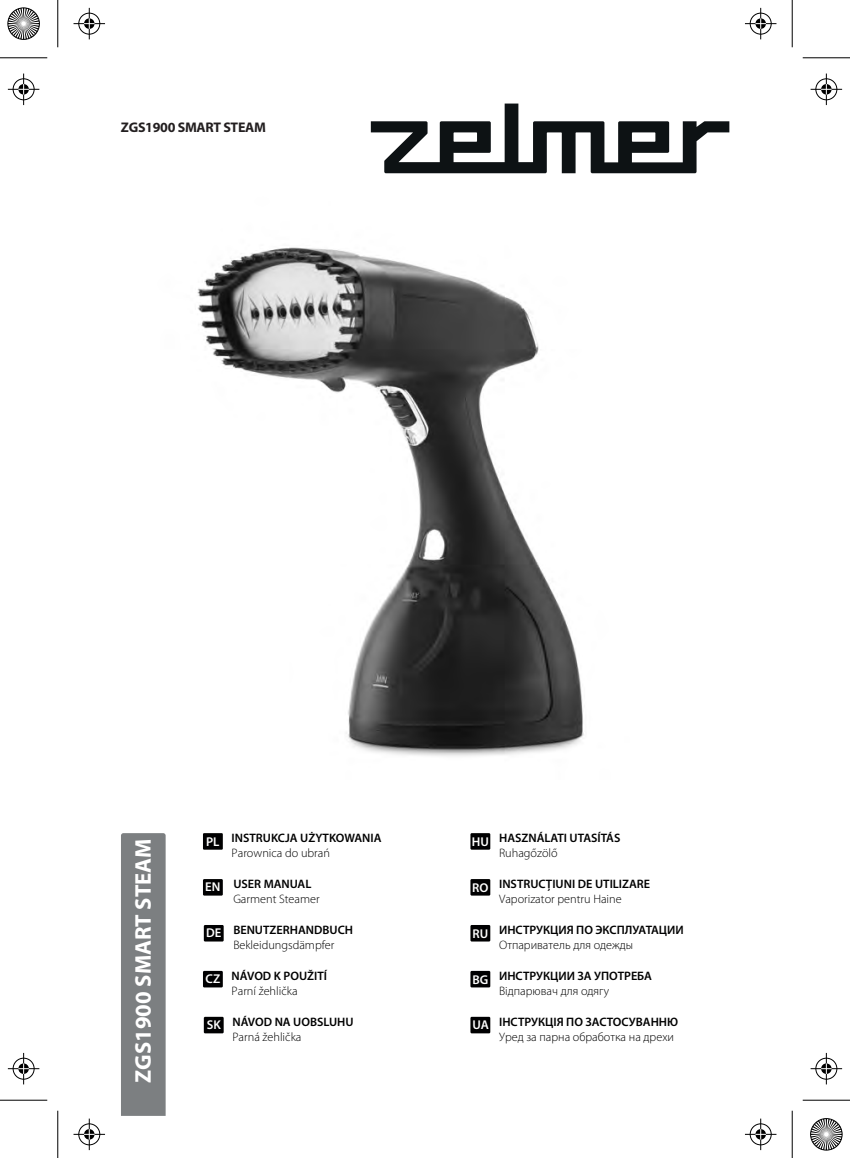
<style>
.page{position:relative;width:850px;height:1158px;background:#fff}
.page>*{position:absolute;margin:0;border:0;box-sizing:border-box;transform-origin:0 0}
.t1{font:700 22.75px "Myriad Pro";color:#fff}
.t2{font:700 14px "Myriad Pro";letter-spacing:-.02em;color:#231f20}
.t3{font:600 12.78px "Myriad Pro";color:#fff}
.t4{font:600 12.25px "Myriad Pro";color:#000001}
.t5{font:300 12.25px "Myriad Pro";color:#000001}
</style>
<div class="page">
<img style="left:197px;top:173px;width:470px;height:583px">
<svg style="left:371px;top:103px;width:358px;height:70px"></svg>
<div style="left:203px;top:833px;width:20px;height:16px;background:#000001"></div>
<div style="left:203px;top:878px;width:20px;height:17px;background:#000001"></div>
<div style="left:204px;top:924px;width:20px;height:17px;background:#000001"></div>
<div style="left:203px;top:970px;width:20px;height:17px;background:#000001"></div>
<div style="left:204px;top:1016px;width:20px;height:17px;background:#000001"></div>
<div style="left:470px;top:833px;width:20px;height:16px;background:#000001"></div>
<div style="left:470px;top:878px;width:20px;height:17px;background:#000001"></div>
<div style="left:470px;top:924px;width:20px;height:17px;background:#000001"></div>
<div style="left:470px;top:1016px;width:20px;height:17px;background:#000001"></div>
<div style="left:470px;top:970px;width:20px;height:17px;background:#000001"></div>
<div style="left:121px;top:833px;width:45px;height:281px;background:#7c7f81"></div>
<hr style="left:0;top:57px;width:47px;height:1px;background:#000">
<hr style="left:802px;top:57px;width:48px;height:1px;background:#000">
<hr style="left:0;top:1099px;width:47px;height:1px;background:#000">
<hr style="left:802px;top:1099px;width:48px;height:1px;background:#000">
<hr style="left:57px;top:0;width:1px;height:47px;background:#000">
<hr style="left:57px;top:1110px;width:1px;height:47px;background:#000">
<hr style="left:792px;top:0;width:1px;height:47px;background:#000">
<hr style="left:792px;top:1110px;width:1px;height:47px;background:#000">
<div style="left:78px;top:12px;width:23px;height:23px;border:2px solid #fff;border-radius:50%"></div>
<hr style="left:74px;top:23px;width:31px;height:2px;background:#fff">
<hr style="left:88px;top:8px;width:2px;height:31px;background:#fff">
<div style="left:83px;top:17px;width:13px;height:13px;border:2px solid #fff;border-radius:50%"></div>
<div style="left:79px;top:13px;width:21px;height:21px;border:1px solid #000;border-radius:50%"></div>
<hr style="left:74px;top:23px;width:31px;height:1px;background:#000">
<hr style="left:89px;top:8px;width:1px;height:31px;background:#000">
<svg style="left:84px;top:18px;width:10px;height:11px"></svg>
<div style="left:749px;top:12px;width:23px;height:23px;border:2px solid #fff;border-radius:50%"></div>
<hr style="left:745px;top:23px;width:31px;height:2px;background:#fff">
<hr style="left:759px;top:8px;width:3px;height:31px;background:#fff">
<div style="left:754px;top:17px;width:13px;height:13px;border:2px solid #fff;border-radius:50%"></div>
<div style="left:750px;top:13px;width:21px;height:21px;border:1px solid #000;border-radius:50%"></div>
<hr style="left:745px;top:23px;width:31px;height:1px;background:#000">
<hr style="left:760px;top:8px;width:1px;height:31px;background:#000">
<svg style="left:755px;top:18px;width:11px;height:11px"></svg>
<div style="left:78px;top:1122px;width:23px;height:23px;border:2px solid #fff;border-radius:50%"></div>
<hr style="left:74px;top:1133px;width:31px;height:2px;background:#fff">
<hr style="left:88px;top:1118px;width:2px;height:31px;background:#fff">
<div style="left:83px;top:1127px;width:13px;height:13px;border:2px solid #fff;border-radius:50%"></div>
<div style="left:79px;top:1123px;width:21px;height:21px;border:1px solid #000;border-radius:50%"></div>
<hr style="left:74px;top:1133px;width:31px;height:1px;background:#000">
<hr style="left:89px;top:1118px;width:1px;height:31px;background:#000">
<svg style="left:84px;top:1128px;width:10px;height:11px"></svg>
<div style="left:749px;top:1122px;width:23px;height:23px;border:2px solid #fff;border-radius:50%"></div>
<hr style="left:745px;top:1133px;width:31px;height:2px;background:#fff">
<hr style="left:759px;top:1118px;width:3px;height:31px;background:#fff">
<div style="left:754px;top:1127px;width:13px;height:13px;border:2px solid #fff;border-radius:50%"></div>
<div style="left:750px;top:1123px;width:21px;height:21px;border:1px solid #000;border-radius:50%"></div>
<hr style="left:745px;top:1133px;width:31px;height:1px;background:#000">
<hr style="left:760px;top:1118px;width:1px;height:31px;background:#000">
<svg style="left:755px;top:1128px;width:11px;height:11px"></svg>
<div style="left:12px;top:78px;width:23px;height:23px;border:2px solid #fff;border-radius:50%"></div>
<hr style="left:8px;top:88px;width:31px;height:2px;background:#fff">
<hr style="left:23px;top:74px;width:2px;height:31px;background:#fff">
<div style="left:17px;top:83px;width:13px;height:13px;border:2px solid #fff;border-radius:50%"></div>
<div style="left:13px;top:79px;width:21px;height:21px;border:1px solid #000;border-radius:50%"></div>
<hr style="left:8px;top:89px;width:31px;height:1px;background:#000">
<hr style="left:23px;top:74px;width:1px;height:31px;background:#000">
<svg style="left:18px;top:84px;width:11px;height:11px"></svg>
<div style="left:12px;top:1056px;width:23px;height:24px;border:2px solid #fff;border-radius:50%"></div>
<hr style="left:8px;top:1067px;width:31px;height:2px;background:#fff">
<hr style="left:23px;top:1052px;width:2px;height:32px;background:#fff">
<div style="left:17px;top:1062px;width:13px;height:12px;border:2px solid #fff;border-radius:50%"></div>
<div style="left:13px;top:1057px;width:21px;height:22px;border:1px solid #000;border-radius:50%"></div>
<hr style="left:8px;top:1068px;width:31px;height:1px;background:#000">
<hr style="left:23px;top:1052px;width:1px;height:32px;background:#000">
<svg style="left:18px;top:1063px;width:11px;height:10px"></svg>
<div style="left:814px;top:78px;width:24px;height:23px;border:2px solid #fff;border-radius:50%"></div>
<hr style="left:810px;top:88px;width:32px;height:2px;background:#fff">
<hr style="left:825px;top:74px;width:2px;height:31px;background:#fff">
<div style="left:820px;top:83px;width:12px;height:13px;border:2px solid #fff;border-radius:50%"></div>
<div style="left:815px;top:79px;width:22px;height:21px;border:1px solid #000;border-radius:50%"></div>
<hr style="left:810px;top:89px;width:32px;height:1px;background:#000">
<hr style="left:826px;top:74px;width:1px;height:31px;background:#000">
<svg style="left:821px;top:84px;width:10px;height:11px"></svg>
<div style="left:814px;top:1056px;width:24px;height:24px;border:2px solid #fff;border-radius:50%"></div>
<hr style="left:810px;top:1067px;width:32px;height:2px;background:#fff">
<hr style="left:825px;top:1052px;width:2px;height:32px;background:#fff">
<div style="left:820px;top:1062px;width:12px;height:12px;border:2px solid #fff;border-radius:50%"></div>
<div style="left:815px;top:1057px;width:22px;height:22px;border:1px solid #000;border-radius:50%"></div>
<hr style="left:810px;top:1068px;width:32px;height:1px;background:#000">
<hr style="left:826px;top:1052px;width:1px;height:32px;background:#000">
<svg style="left:821px;top:1063px;width:10px;height:10px"></svg>
<svg style="left:7px;top:7px;width:33px;height:33px"></svg>
<svg style="left:810px;top:1118px;width:33px;height:33px"></svg>
<p class="t2" style="left:121px;top:118px;width:146px">ZGS1900 SMART STEAM</p>
<h1 class="t1" style="left:128px;top:1082px;width:246px;rotate:-90deg">ZGS1900 SMART STEAM</h1>
<p class="t3" style="left:206px;top:833px;width:15px">PL</p>
<p class="t3" style="left:205px;top:878px;width:17px">EN</p>
<p class="t3" style="left:206px;top:924px;width:17px">DE</p>
<p class="t3" style="left:205px;top:970px;width:16px">CZ</p>
<p class="t3" style="left:207px;top:1016px;width:16px">SK</p>
<p class="t4" style="left:232px;top:830px;width:151px">INSTRUKCJA UŻYTKOWANIA</p>
<p class="t5" style="left:232px;top:845px;width:100px">Parownica do ubrań</p>
<p class="t4" style="left:233px;top:876px;width:80px">USER MANUAL</p>
<p class="t5" style="left:233px;top:891px;width:88px">Garment Steamer</p>
<p class="t4" style="left:233px;top:922px;width:121px">BENUTZERHANDBUCH</p>
<p class="t5" style="left:233px;top:937px;width:103px">Bekleidungsdämpfer</p>
<p class="t4" style="left:232px;top:968px;width:97px">NÁVOD K POUŽITÍ</p>
<p class="t5" style="left:232px;top:983px;width:67px">Parní žehlička</p>
<p class="t4" style="left:232px;top:1013px;width:123px">NÁVOD NA UOBSLUHU</p>
<p class="t5" style="left:232px;top:1029px;width:70px">Parná žehlička</p>
<p class="t3" style="left:472px;top:833px;width:19px">HU</p>
<p class="t3" style="left:472px;top:879px;width:18px">RO</p>
<p class="t3" style="left:472px;top:925px;width:17px">RU</p>
<p class="t4" style="left:499px;top:830px;width:123px">HASZNÁLATI UTASÍTÁS</p>
<p class="t5" style="left:499px;top:845px;width:60px">Ruhagőzölő</p>
<p class="t4" style="left:499px;top:876px;width:153px">INSTRUCȚIUNI DE UTILIZARE</p>
<p class="t5" style="left:499px;top:891px;width:124px">Vaporizator pentru Haine</p>
<p class="t4" style="left:499px;top:922px;width:186px">ИНСТРУКЦИЯ ПО ЭКСПЛУАТАЦИИ</p>
<p class="t5" style="left:499px;top:937px;width:136px">Отпариватель для одежды</p>
<p class="t3" style="left:472px;top:970px;width:17px">BG</p>
<p class="t4" style="left:499px;top:968px;width:154px">ИНСТРУКЦИИ ЗА УПОТРЕБА</p>
<p class="t5" style="left:499px;top:983px;width:111px">Відпарювач для одягу</p>
<p class="t3" style="left:472px;top:1016px;width:18px">UA</p>
<p class="t4" style="left:499px;top:1013px;width:180px">ІНСТРУКЦІЯ ПО ЗАСТОСУВАННЮ</p>
<p class="t5" style="left:499px;top:1029px;width:176px">Уред за парна обработка на дрехи</p>
</div>
